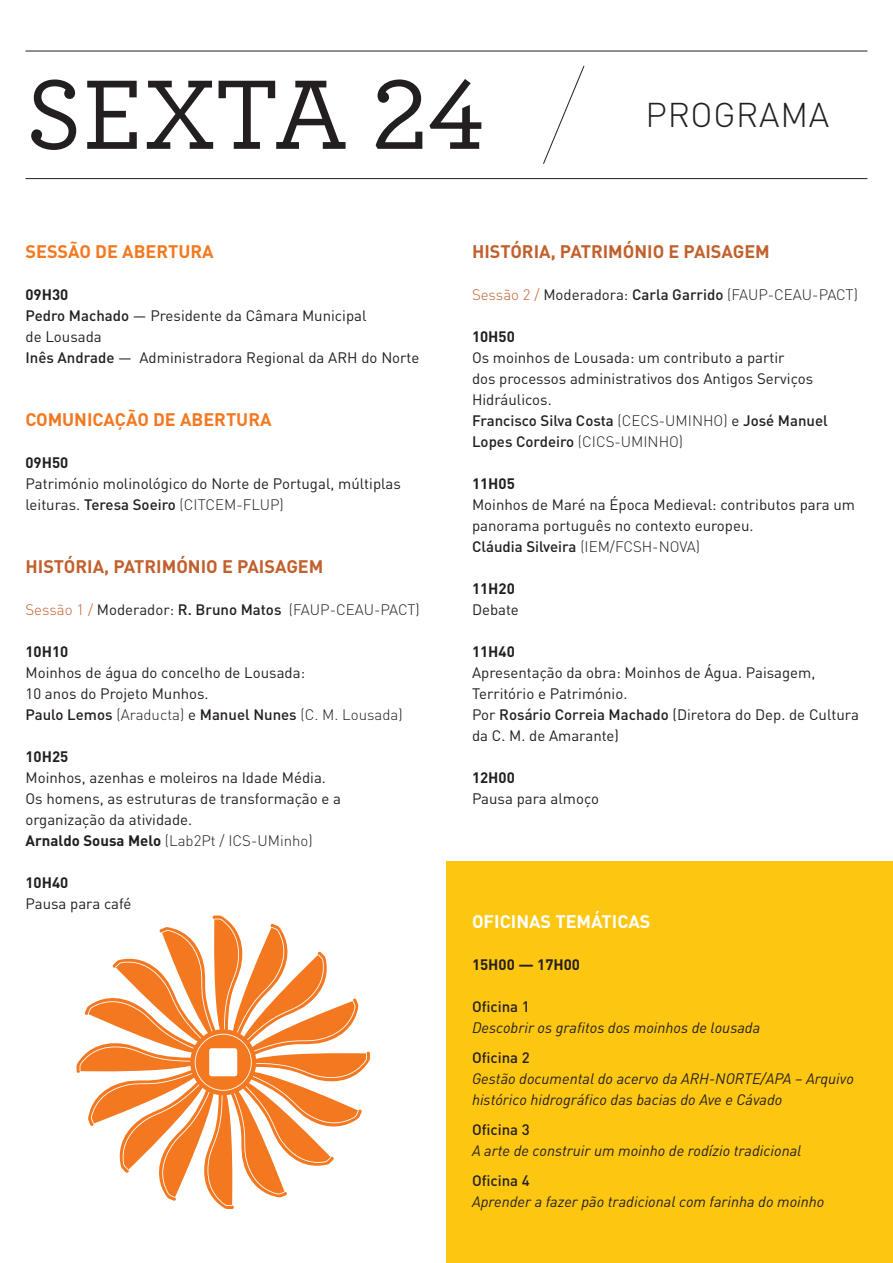
<style>
.page{position:relative;width:893px;height:1263px;background:#fff}
.page>*{position:absolute;margin:0;border:0;box-sizing:border-box;transform-origin:0 0}
.t1{font:500 103.5px "Archer";letter-spacing:-.01em;color:#231f20}
.t2{font:300 33.9px "DIN Pro";letter-spacing:.02em;color:#231f20}
.t3{font:700 18px "DIN Pro";color:#c2602d}
.t4{font:700 18px "DIN Pro";color:#f37820}
.t5{font:700 18px "DIN Pro";color:#fff}
.t6{font:15px/21px "DIN Pro";color:#231f20}
.t7{font:italic 15px/21px "DIN";color:#231f20}
.t8{font:300 15px "DIN Pro";color:#231f20}
.t9{font:700 15px "DIN Pro";color:#231f20}
.t10{font:500 15px "DIN Pro";color:#231f20}
.s1{font-weight:700}
.s2{font-weight:500}
.s3{font-weight:300}
.s4{color:#c2602d}
.s5{font-weight:400}
</style>
<div class="page">
<hr style="left:26px;top:51px;width:841px;height:1px;background:#231f20">
<hr style="left:26px;top:178px;width:841px;height:1px;background:#231f20">
<svg style="left:543px;top:65px;width:42px;height:99px"></svg>
<div style="left:446px;top:861px;width:447px;height:402px;background:#fdc611"></div>
<svg style="left:80px;top:918px;width:287px;height:288px"></svg>
<h1 class="t1" style="left:26px;top:40px;width:461px">SEXTA 24</h1>
<h2 class="t2" style="left:646px;top:92px;width:185px">PROGRAMA</h2>
<p class="t4" style="left:26px;top:239px;width:190px">SESSÃO DE ABERTURA</p>
<p class="t6" style="left:26px;top:283px;width:395px"><span class="s1">09H30<br></span><span class="s2">Pedro Machado</span> ― Presidente da Câmara Municipal<br>de Lousada<br><span class="s2">Inês Andrade</span> ― Administradora Regional da ARH do Norte</p>
<p class="t4" style="left:26px;top:407px;width:248px">COMUNICAÇÃO DE ABERTURA</p>
<p class="t9" style="left:26px;top:452px;width:44px">09H50</p>
<p class="t6" style="left:26px;top:472px;width:377px">Património molinológico do Norte de Portugal, múltiplas leituras. <span class="s2">Teresa Soeiro</span> <span class="s3">(CITCEM-FLUP)</span></p>
<p class="t3" style="left:26px;top:554px;width:299px">HISTÓRIA, PATRIMÓNIO E PAISAGEM</p>
<p class="t8" style="left:26px;top:599px;width:396px"><span class="s4">Sessão 1 /</span> <span class="s5">Moderador:</span> <span class="s2">R. Bruno Matos</span> (FAUP-CEAU-PACT)</p>
<p class="t9" style="left:26px;top:641px;width:44px">10H10</p>
<p class="t6" style="left:26px;top:661px;width:379px">Moinhos de água do concelho de Lousada:<br>10 anos do Projeto Munhos.<br><span class="s2">Paulo Lemos</span> <span class="s3">(Araducta)</span> e <span class="s2">Manuel Nunes</span> <span class="s3">(C. M. Lousada)</span></p>
<p class="t9" style="left:26px;top:746px;width:44px">10H25</p>
<p class="t6" style="left:26px;top:766px;width:317px">Moinhos, azenhas e moleiros na Idade Média.<br>Os homens, as estruturas de transformação e a organização da atividade.<br><span class="s1">Arnaldo Sousa Melo</span> <span class="s3">(Lab2Pt / ICS-UMinho)</span></p>
<p class="t9" style="left:26px;top:872px;width:44px">10H40</p>
<p class="t6" style="left:26px;top:892px;width:107px">Pausa para café</p>
<p class="t3" style="left:472px;top:239px;width:299px">HISTÓRIA, PATRIMÓNIO E PAISAGEM</p>
<p class="t8" style="left:472px;top:284px;width:387px"><span class="s4">Sessão 2 /</span> <span class="s5">Moderadora:</span> <span class="s2">Carla Garrido</span> (FAUP-CEAU-PACT)</p>
<p class="t9" style="left:472px;top:326px;width:44px">10H50</p>
<p class="t6" style="left:472px;top:346px;width:357px">Os moinhos de Lousada: um contributo a partir<br>dos processos administrativos dos Antigos Serviços Hidráulicos.<br><span class="s2">Francisco Silva Costa</span> <span class="s3">(CECS-UMINHO)</span> e <span class="s2">José Manuel Lopes Cordeiro</span> <span class="s3">(CICS-UMINHO)</span></p>
<p class="t9" style="left:472px;top:473px;width:44px">11H05</p>
<p class="t6" style="left:472px;top:493px;width:385px">Moinhos de Maré na Época Medieval: contributos para um panorama português no contexto europeu.<br><span class="s2">Cláudia Silveira</span> <span class="s3">(IEM/FCSH-NOVA)</span></p>
<p class="t9" style="left:472px;top:578px;width:44px">11H20</p>
<p class="t6" style="left:472px;top:598px;width:48px">Debate</p>
<p class="t9" style="left:472px;top:641px;width:44px">11H40</p>
<p class="t6" style="left:472px;top:661px;width:388px">Apresentação da obra: Moinhos de Água. Paisagem, Território e Património.<br>Por <span class="s2">Rosário Correia Machado</span> (Diretora do Dep. de Cultura da C. M. de Amarante)</p>
<p class="t9" style="left:472px;top:767px;width:44px">12H00</p>
<p class="t6" style="left:472px;top:787px;width:129px">Pausa para almoço</p>
<p class="t5" style="left:472px;top:909px;width:180px">OFICINAS TEMÁTICAS</p>
<p class="t9" style="left:472px;top:954px;width:110px">15H00 — 17H00</p>
<p class="t10" style="left:472px;top:996px;width:59px">Oficina 1</p>
<p class="t7" style="left:472px;top:1017px;width:290px">Descobrir os grafitos dos moinhos de lousada</p>
<p class="t10" style="left:472px;top:1047px;width:59px">Oficina 2</p>
<p class="t7" style="left:472px;top:1068px;width:383px">Gestão documental do acervo da ARH-NORTE/APA – Arquivo histórico hidrográfico das bacias do Ave e Cávado</p>
<p class="t10" style="left:472px;top:1119px;width:59px">Oficina 3</p>
<p class="t7" style="left:472px;top:1140px;width:331px">A arte de construir um moinho de rodízio tradicional</p>
<p class="t10" style="left:472px;top:1170px;width:59px">Oficina 4</p>
<p class="t7" style="left:472px;top:1191px;width:354px">Aprender a fazer pão tradicional com farinha do moinho</p>
</div>
